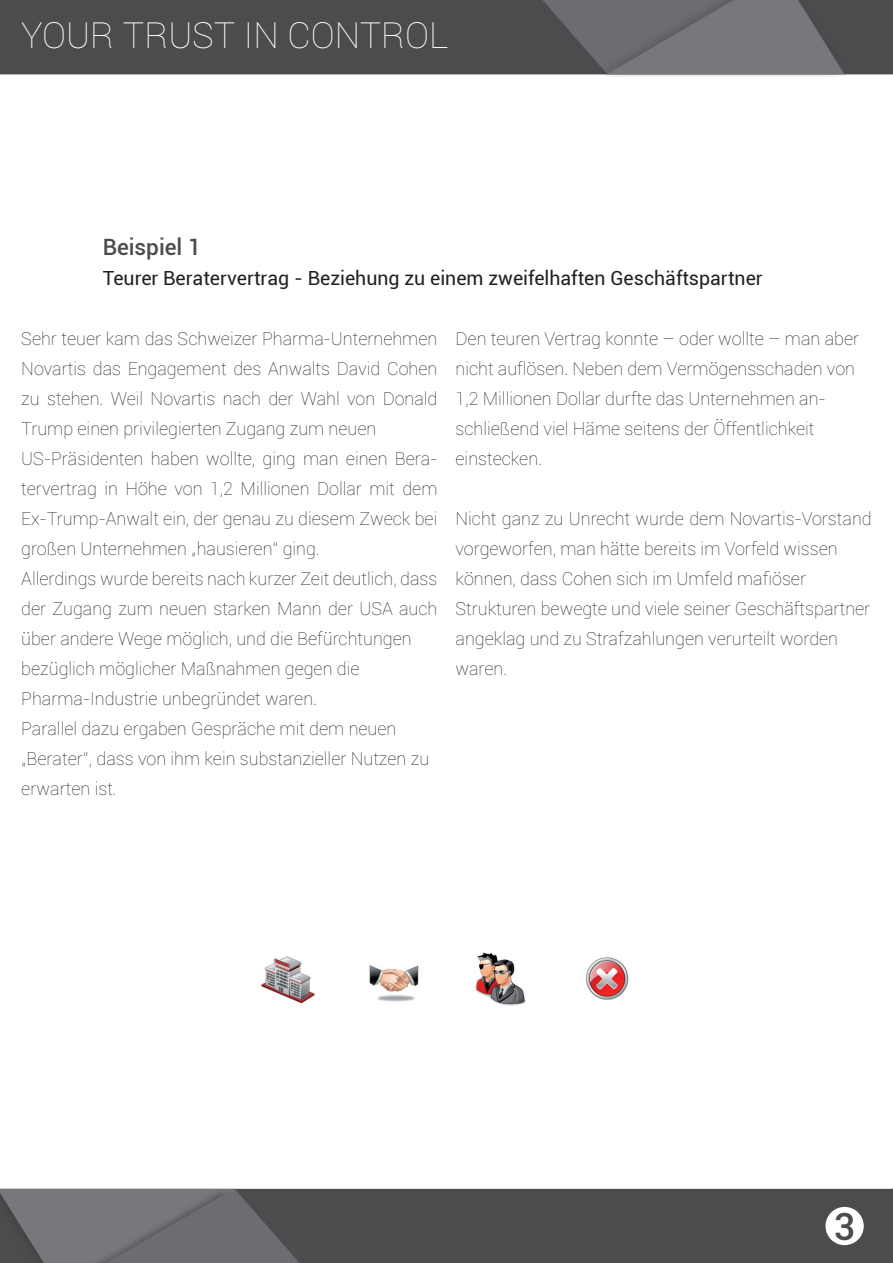
<style>
.page{position:relative;width:893px;height:1263px;background:#fff}
.page>*{position:absolute;margin:0;border:0;box-sizing:border-box;transform-origin:0 0}
.t1{font:500 37.5px "Roboto";color:#4b4c4d}
.t2{font:100 36px "Roboto";color:#fff}
.t3{font:500 22.5px "Roboto";color:#4b4c4d}
.t4{font:19.5px "Roboto";color:#231f20}
.t5{font:100 18px/30px "Roboto";color:#231f20}
</style>
<div class="page">
<div style="left:0;top:0;width:893px;height:75px;background:#4b4c4d"></div>
<div style="left:324px;top:1188px;width:569px;height:75px;background:#4b4c4d"></div>
<div style="left:595px;top:0;width:253px;height:82px;background:#231f20;opacity:.25"></div>
<svg style="left:518px;top:0;width:327px;height:74px;background:#68696b"></svg>
<svg style="left:0;top:1188px;width:324px;height:75px;background:#696a6d"></svg>
<svg style="left:595px;top:77px;width:253px;height:5px"></svg>
<div style="left:825px;top:1207px;width:39px;height:38px;background:#fff;border-radius:50%"></div>
<img style="left:261px;top:952px;width:368px;height:54px">
<h2 class="t2" style="left:21px;top:11px;width:429px">YOUR TRUST IN CONTROL</h2>
<p class="t3" style="left:103px;top:231px;width:100px">Beispiel 1</p>
<p class="t4" style="left:103px;top:264px;width:661px">Teurer Beratervertrag - Beziehung zu einem zweifelhaften Geschäftspartner</p>
<p class="t5" style="left:21px;top:323px;width:418px">Sehr teuer kam das Schweizer Pharma-Unternehmen Novartis das Engagement des Anwalts David Cohen zu stehen. Weil Novartis nach der Wahl von Donald Trump einen privilegierten Zugang zum neuen US-Präsidenten haben wollte, ging man einen Bera&shy;tervertrag in Höhe von 1,2 Millionen Dollar mit dem Ex-Trump-Anwalt ein, der genau zu diesem Zweck bei großen Unternehmen „hausieren“ ging.<br>Allerdings wurde bereits nach kurzer Zeit deutlich, dass der Zugang zum neuen starken Mann der USA auch über andere Wege möglich, und die Befürchtungen bezüglich möglicher Maßnahmen gegen die Pharma-Industrie unbegründet waren.<br>Parallel dazu ergaben Gespräche mit dem neuen „Berater“, dass von ihm kein substanzieller Nutzen zu erwarten ist.</p>
<p class="t5" style="left:455px;top:323px;width:405px">Den teuren Vertrag konnte – oder wollte – man aber nicht auflösen. Neben dem Vermögensschaden von 1,2 Millionen Dollar durfte das Unternehmen an&shy;schließend viel Häme seitens der Öffentlichkeit einstecken.</p>
<p class="t5" style="left:455px;top:503px;width:418px">Nicht ganz zu Unrecht wurde dem Novartis-Vorstand vorgeworfen, man hätte bereits im Vorfeld wissen können, dass Cohen sich im Umfeld mafiöser Strukturen bewegte und viele seiner Geschäftspartner angeklag und zu Strafzahlungen verurteilt worden waren.</p>
<h1 class="t1" style="left:834px;top:1200px;width:23px">3</h1>
</div>
